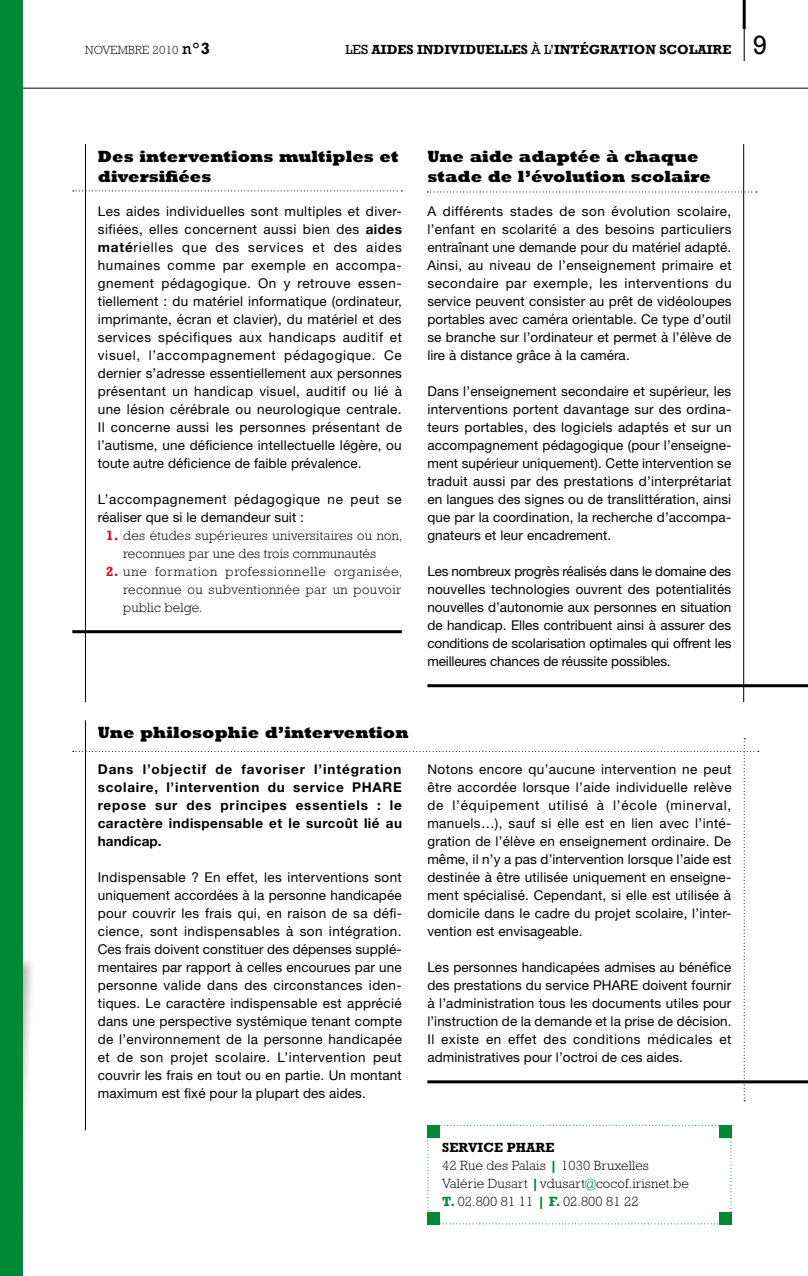
<style>
.page{position:relative;width:808px;height:1276px;background:#fff}
.page>*{position:absolute;margin:0;border:0;box-sizing:border-box;transform-origin:0 0}
.t1{font:800 16.5px/19.5px "Rockwell Std";color:#000}
.t2{font:13.5px/18px "Helvetica Neue LT Std";letter-spacing:.01em;color:#000;text-align:justify}
.t3{font:300 13.5px/18px "Rockwell Std";letter-spacing:.005em;color:#000}
.t4{font:700 13.5px/18px "Helvetica Neue LT Std";letter-spacing:.055em;color:#000}
.t5{font:13.5px/18px "Helvetica Neue LT Std";letter-spacing:.045em;color:#000}
.t6{font:700 13.5px "Rockwell";color:#000}
.t7{font:700 13.5px "Rockwell Std";color:#000}
.t8{font:13.5px "Rockwell";color:#000}
.t9{font:300 12px "Rockwell Std";letter-spacing:.01em;color:#000}
.s1{font-family:"Rockwell";font-weight:400;font-size:16.5px}
.s2{font-weight:700;font-size:16.5px}
.s3{font-weight:400}
.s4{font-weight:400;font-size:27px}
.s5{font-weight:700}
.s6{font-weight:700;color:#e2001a}
.s7{font-weight:700;color:#008934}
.s8{color:#008934}
</style>
<div class="page">
<hr style="left:72px;top:630px;width:330px;height:3px;background:#000">
<hr style="left:0;top:88px;width:808px;height:1px;background:#000">
<svg style="left:427px;top:1124px;width:305px;height:100px"></svg>
<div style="left:427px;top:1211px;width:13px;height:13px;background:#008934"></div>
<div style="left:719px;top:1211px;width:12px;height:13px;background:#008934"></div>
<div style="left:427px;top:1124px;width:13px;height:13px;background:#008934"></div>
<div style="left:719px;top:1124px;width:12px;height:13px;background:#008934"></div>
<hr style="left:427px;top:1080px;width:381px;height:3px;background:#000">
<hr style="left:427px;top:684px;width:381px;height:3px;background:#000">
<svg style="left:427px;top:191px;width:330px;height:1px"></svg>
<hr style="left:743px;top:144px;width:1px;height:558px;background:#000">
<div style="left:0;top:936px;width:35px;height:311px;background:#000;opacity:.3"></div>
<svg style="left:23px;top:937px;width:3px;height:300px"></svg>
<div style="left:0;top:0;width:23px;height:1276px;background:#008934"></div>
<hr style="left:743px;top:0;width:3px;height:29px;background:#000">
<hr style="left:744px;top:0;width:1px;height:61px;background:#000">
<hr style="left:85px;top:720px;width:1px;height:410px;background:#000">
<svg style="left:73px;top:738px;width:686px;height:363px"></svg>
<svg style="left:73px;top:190px;width:329px;height:1px"></svg>
<hr style="left:85px;top:144px;width:1px;height:558px;background:#000">
<p class="t9" style="left:85px;top:43px;width:51px">Novembre</p>
<p class="t9" style="left:153px;top:43px;width:59px">2010 <span class="s1">N°</span><span class="s2">3</span></p>
<p class="t8" style="left:345px;top:42px;width:9px">LES</p>
<p class="t6" style="left:372px;top:41px;width:397px">AIDES INDIVIDUELLES <span class="s3">À L’</span>INTÉGRATION SCOLAIRE <span class="s4">9</span></p>
<p class="t1" style="left:98px;top:146px;width:302px">Des interventions multiples et diversifiées</p>
<p class="t2" style="left:98px;top:202px;width:306px">Les aides individuelles sont multiples et diver&shy;sifiées, elles concernent aussi bien des <span class="s5">aides maté</span>rielles que des services et des aides humaines comme par exemple en accompa&shy;gnement pédagogique. On y retrouve essen&shy;tiellement : du matériel informatique (ordinateur, imprimante, écran et clavier), du matériel et des services spécifiques aux handicaps auditif et visuel, l’accompagnement pédagogique. Ce dernier s’adresse essentiellement aux personnes présentant un handicap visuel, auditif ou lié à une lésion cérébrale ou neurologique centrale.<br>Il concerne aussi les personnes présentant de l’autisme, une déficience intellectuelle légère, ou toute autre déficience de faible prévalence.</p>
<p class="t5" style="left:98px;top:490px;width:305px">L’accompagnement pédagogique ne peut se réaliser que si le demandeur suit :</p>
<p class="t3" style="left:123px;top:526px;width:281px;text-indent:-17px"><span class="s6">1.</span> des études supérieures universitaires ou non, reconnues par une des trois communautés</p>
<p class="t3" style="left:123px;top:562px;width:281px;text-align:justify;text-indent:-17px"><span class="s6">2.</span> une formation professionnelle organisée, reconnue ou subventionnée par un pouvoir public belge.</p>
<p class="t1" style="left:427px;top:146px;width:285px">Une aide adaptée à chaque stade de l’évolution scolaire</p>
<p class="t2" style="left:427px;top:202px;width:306px">A différents stades de son évolution scolaire, l’enfant en scolarité a des besoins particuliers entraînant une demande pour du matériel adapté.<br>Ainsi, au niveau de l’enseignement primaire et secondaire par exemple, les interventions du service peuvent consister au prêt de vidéoloupes portables avec caméra orientable. Ce type d’outil se branche sur l’ordinateur et permet à l’élève de lire à distance grâce à la caméra.</p>
<p class="t2" style="left:427px;top:382px;width:306px">Dans l’enseignement secondaire et supérieur, les interventions portent davantage sur des ordina&shy;teurs portables, des logiciels adaptés et sur un accompagnement pédagogique (pour l’enseigne&shy;ment supérieur uniquement). Cette intervention se traduit aussi par des prestations d’interprétariat en langues des signes ou de translittération, ainsi que par la coordination, la recherche d’accompa&shy;gnateurs et leur encadrement.</p>
<p class="t2" style="left:427px;top:562px;width:306px">Les nombreux progrès réalisés dans le domaine des nouvelles technologies ouvrent des potentialités nouvelles d’autonomie aux personnes en situation de handicap. Elles contribuent ainsi à assurer des conditions de scolarisation optimales qui offrent les meilleures chances de réussite possibles.</p>
<p class="t1" style="left:98px;top:722px;width:312px">Une philosophie d’intervention</p>
<p class="t4" style="left:98px;top:760px;width:306px">Dans l’objectif de favoriser l’intégration scolaire, l’intervention du service Phare repose sur des principes essentiels : le caractère indispensable et le surcoût lié au handicap.</p>
<p class="t2" style="left:98px;top:868px;width:306px">Indispensable ? En effet, les interventions sont uniquement accordées à la personne handicapée pour couvrir les frais qui, en raison de sa défi&shy;cience, sont indispensables à son intégration.<br>Ces frais doivent constituer des dépenses supplé&shy;mentaires par rapport à celles encourues par une personne valide dans des circonstances iden&shy;tiques. Le caractère indispensable est apprécié dans une perspective systémique tenant compte de l’environnement de la personne handicapée et de son projet scolaire. L’intervention peut couvrir les frais en tout ou en partie. Un montant maximum est fixé pour la plupart des aides.</p>
<p class="t2" style="left:427px;top:760px;width:306px">Notons encore qu’aucune intervention ne peut être accordée lorsque l’aide individuelle relève de l’équipement utilisé à l’école (minerval, manuels…), sauf si elle est en lien avec l’inté&shy;gration de l’élève en enseignement ordinaire. De même, il n’y a pas d’intervention lorsque l’aide est destinée à être utilisée uniquement en enseigne&shy;ment spécialisé. Cependant, si elle est utilisée à domicile dans le cadre du projet scolaire, l’inter&shy;vention est envisageable.</p>
<p class="t2" style="left:427px;top:958px;width:306px">Les personnes handicapées admises au bénéfice des prestations du service Phare doivent fournir à l’administration tous les documents utiles pour l’instruction de la demande et la prise de décision.<br>Il existe en effet des conditions médicales et administratives pour l’octroi de ces aides.</p>
<p class="t7" style="left:442px;top:1139px;width:10px">SERVICE</p>
<p class="t3" style="left:442px;top:1138px;width:248px;text-indent:64px"><span class="s5">PHARE<br></span>42 Rue des Palais <span class="s7">|</span> 1030 Bruxelles<br>Valérie Dusart <span class="s7">|</span>vdusart<span class="s8">@</span>cocof.irisnet.be<br><span class="s7">T.</span> 02.800 81 11 <span class="s7">| F.</span> 02.800 81 22</p>
</div>
